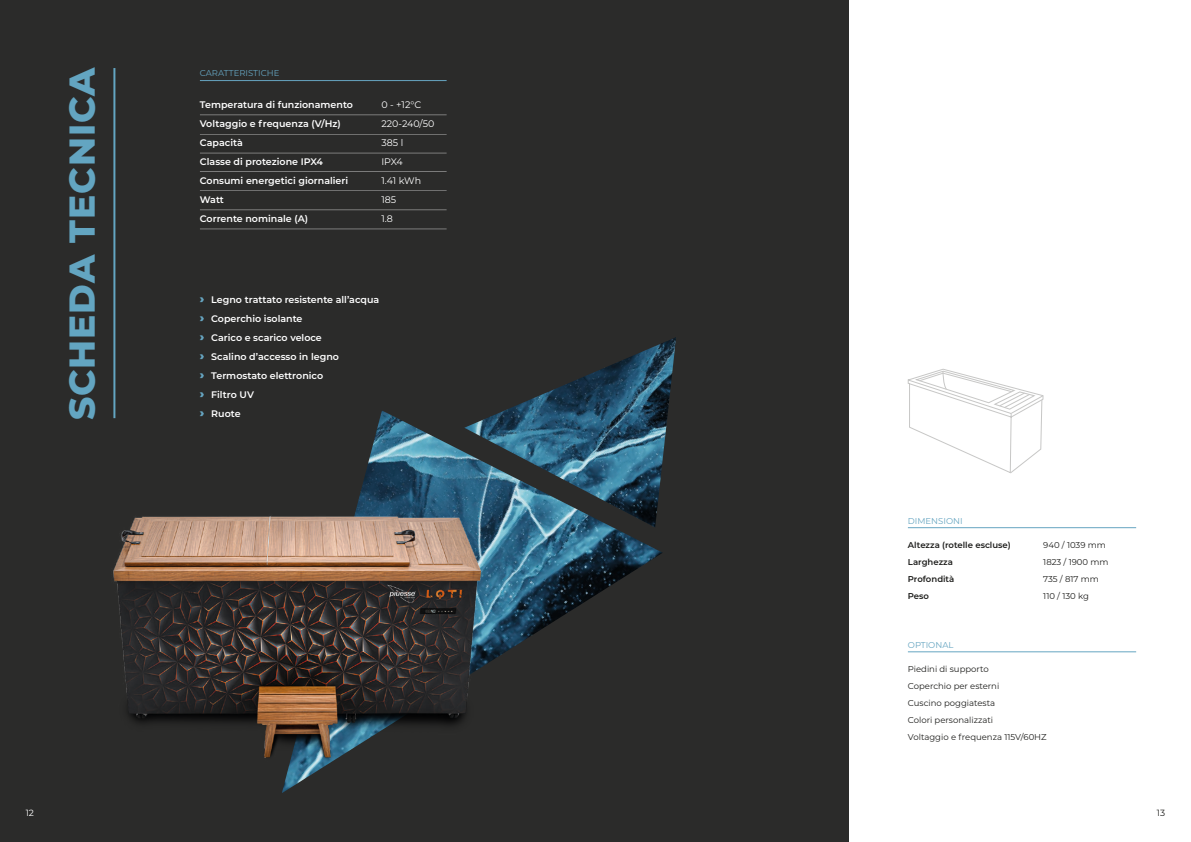
<style>
.page{position:relative;width:1191px;height:842px;background:#fff}
.page>*{position:absolute;margin:0;border:0;box-sizing:border-box;transform-origin:0 0}
.t1{font:800 36px "Montserrat";letter-spacing:.025em;color:#63a5c1}
.t2{font:600 9.5px/19px "Montserrat";color:#fff}
.t3{font:9.5px/19px "Montserrat";color:#fff}
.t4{font:9px "Montserrat";color:#fff}
.t5{font:9px "Montserrat";color:#1d1d1b}
.t6{font:8.5px/17px "Montserrat";color:#1d1d1b}
.t7{font:600 8.5px/17px "Montserrat";color:#1d1d1b}
.t8{font:8.5px "Montserrat";color:#66a5c1}
.s1{font-weight:900;font-size:12px;color:#66a5c1}
</style>
<div class="page">
<div style="left:0;top:0;width:848px;height:842px;background:#2b2b2a"></div>
<img style="left:282px;top:410px;width:381px;height:383px">
<img style="left:464px;top:337px;width:212px;height:190px">
<hr style="left:200px;top:80px;width:246px;height:1px;background:#66a5c1">
<hr style="left:908px;top:651px;width:228px;height:1px;background:#66a5c1">
<hr style="left:908px;top:527px;width:228px;height:1px;background:#66a5c1">
<svg style="left:907px;top:368px;width:136px;height:106px"></svg>
<hr style="left:113px;top:68px;width:2px;height:350px;background:#63a5c1">
<hr style="left:200px;top:115px;width:246px;height:1px;background:#fff">
<hr style="left:200px;top:134px;width:246px;height:1px;background:#fff">
<hr style="left:200px;top:153px;width:246px;height:1px;background:#fff">
<hr style="left:200px;top:171px;width:246px;height:1px;background:#fff">
<hr style="left:200px;top:190px;width:246px;height:1px;background:#fff">
<hr style="left:200px;top:210px;width:246px;height:1px;background:#fff">
<hr style="left:200px;top:229px;width:246px;height:1px;background:#fff">
<img style="left:113px;top:478px;width:429px;height:311px">
<h1 class="t1" style="left:56px;top:420px;width:355px;rotate:-90deg">SCHEDA TECNICA</h1>
<p class="t8" style="left:200px;top:67px;width:81px">CARATTERISTICHE</p>
<p class="t2" style="left:200px;top:95px;width:155px">Temperatura di funzionamento<br>Voltaggio e frequenza (V/Hz)<br>Capacità<br>Classe di protezione IPX4<br>Consumi energetici giornalieri<br>Watt<br>Corrente nominale (A)</p>
<p class="t3" style="left:381px;top:95px;width:55px">0 - +12°C<br>220-240/50<br>385 l<br>IPX4<br>1.41 kWh<br>185<br>1.8</p>
<p class="t2" style="left:200px;top:289px;width:181px"><span class="s1">›</span> Legno trattato resistente all’acqua <span class="s1">›</span> Coperchio isolante<br><span class="s1">›</span> Carico e scarico veloce<br><span class="s1">›</span> Scalino d’accesso in legno<br><span class="s1">›</span> Termostato elettronico<br><span class="s1">›</span> Filtro UV<br><span class="s1">›</span> Ruote</p>
<p class="t8" style="left:908px;top:515px;width:56px">DIMENSIONI</p>
<p class="t7" style="left:908px;top:536px;width:104px">Altezza (rotelle escluse)<br>Larghezza<br>Profondità<br>Peso</p>
<p class="t6" style="left:1043px;top:536px;width:67px">940 / 1039 mm<br>1823 / 1900 mm<br>735 / 817 mm<br>110 / 130 kg</p>
<p class="t8" style="left:908px;top:639px;width:47px">OPTIONAL</p>
<p class="t6" style="left:908px;top:660px;width:140px">Piedini di supporto<br>Coperchio per esterni<br>Cuscino poggiatesta<br>Colori personalizzati<br>Voltaggio e frequenza 115V/60HZ</p>
<p class="t4" style="left:26px;top:806px;width:10px">12</p>
<p class="t5" style="left:1157px;top:806px;width:10px">13</p>
</div>
